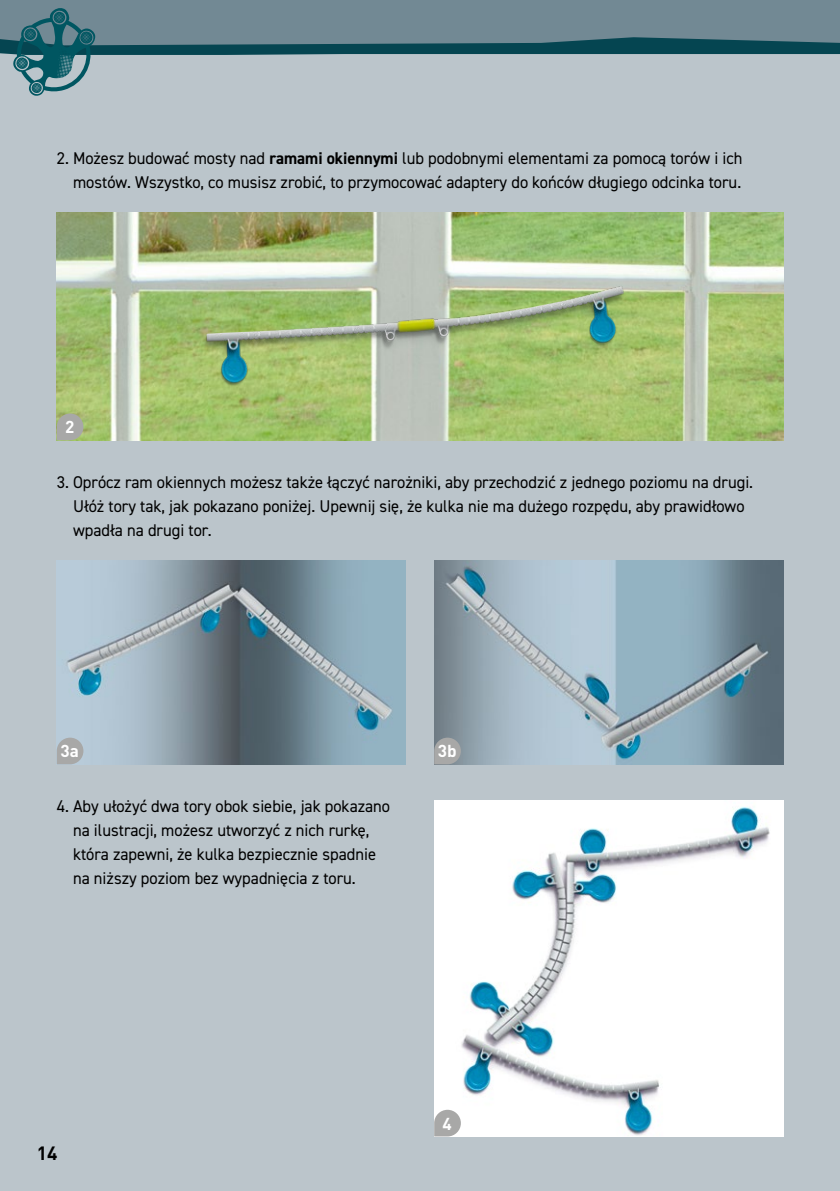
<style>
.page{position:relative;width:840px;height:1191px;background:#fff}
.page>*{position:absolute;margin:0;border:0;box-sizing:border-box;transform-origin:0 0}
.t1{font:700 19px "DINOT";color:#000}
.t2{font:700 17.2px "DINOT";color:#fff}
.t3{font:17px/24px "DIN2014";color:#000}
.s1{font-weight:700}
</style>
<div class="page">
<div style="left:0;top:0;width:839px;height:1191px;background:#bbc5cb"></div>
<img style="left:57px;top:212px;width:725px;height:228px">
<img style="left:434px;top:560px;width:348px;height:204px">
<img style="left:57px;top:560px;width:348px;height:204px">
<img style="left:434px;top:800px;width:348px;height:336px">
<img style="left:179px;top:279px;width:486px;height:108px">
<svg style="left:0;top:51px;width:839px;height:4px;fill:#054551"></svg>
<svg style="left:0;top:0;width:839px;height:51px;background:#5f7d88"></svg>
<svg style="left:57px;top:413px;width:26px;height:27px"></svg>
<svg style="left:57px;top:737px;width:26px;height:27px"></svg>
<svg style="left:434px;top:1109px;width:26px;height:27px"></svg>
<svg style="left:434px;top:737px;width:26px;height:27px"></svg>
<svg style="left:13px;top:7px;width:82px;height:89px"></svg>
<p class="t3" style="left:57px;top:146px;width:686px;text-align:right">2. Możesz budować mosty nad <span class="s1">ramami okiennymi</span> lub podobnymi elementami za pomocą torów i ich mostów. Wszystko, co musisz zrobić, to przymocować adaptery do końców długiego odcinka toru.</p>
<p class="t2" style="left:65px;top:416px;width:11px">2</p>
<p class="t3" style="left:73px;top:470px;width:681px;text-indent:-16px">3. Oprócz ram okiennych możesz także łączyć narożniki, aby przechodzić z jednego poziomu na drugi.<br>Ułóż tory tak, jak pokazano poniżej. Upewnij się, że kulka nie ma dużego rozpędu, aby prawidłowo wpadła na drugi tor.</p>
<p class="t2" style="left:61px;top:740px;width:20px">3a</p>
<p class="t3" style="left:73px;top:794px;width:318px;text-indent:-16px">4. Aby ułożyć dwa tory obok siebie, jak pokazano na ilustracji, możesz utworzyć z nich rurkę, która zapewni, że kulka bezpiecznie spadnie na niższy poziom bez wypadnięcia z toru.</p>
<p class="t2" style="left:437px;top:740px;width:20px">3b</p>
<p class="t1" style="left:37px;top:1140px;width:22px">14</p>
<p class="t2" style="left:442px;top:1112px;width:11px">4</p>
</div>
